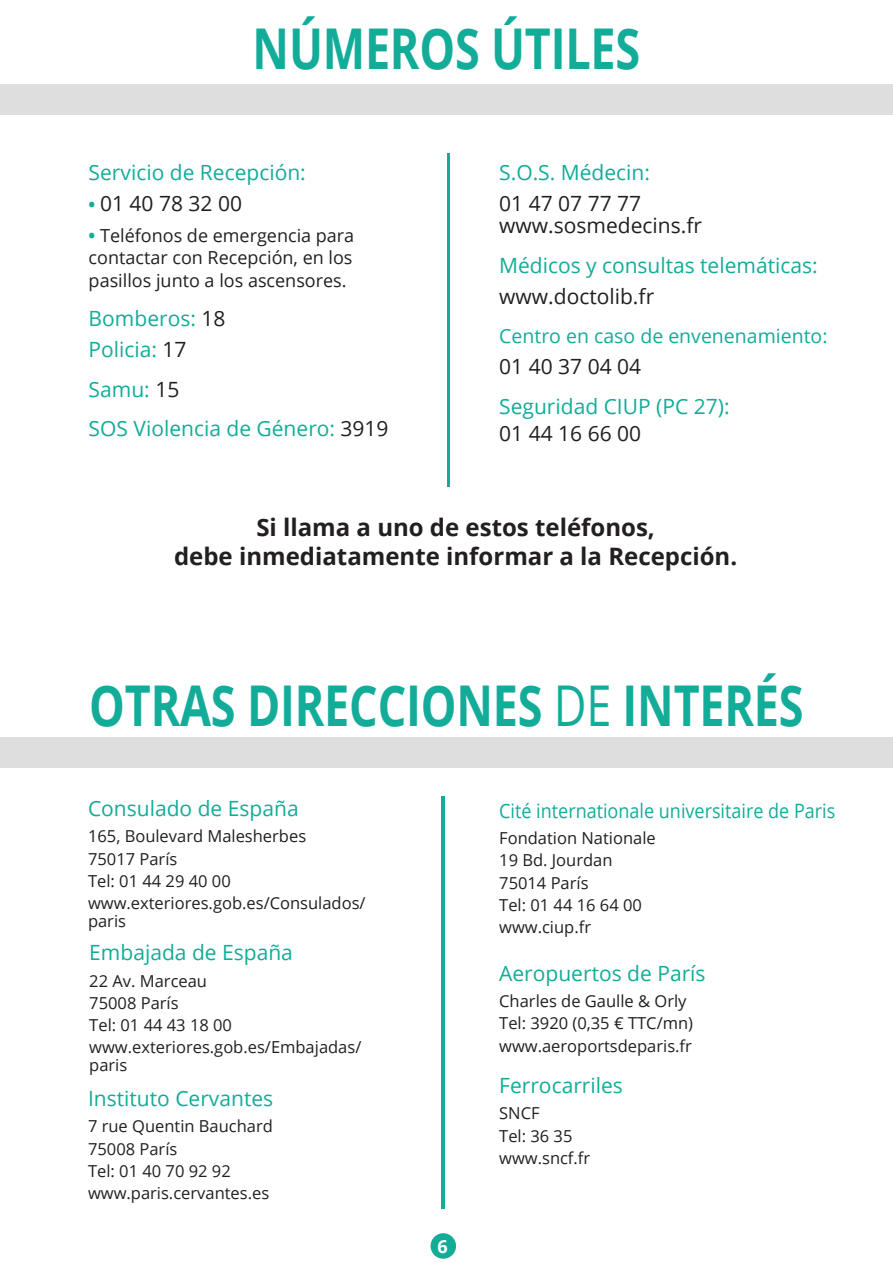
<style>
.page{position:relative;width:893px;height:1263px;background:#fff}
.page>*{position:absolute;margin:0;border:0;box-sizing:border-box;transform-origin:0 0}
.t1{font:700 56.25px "Open Sans";letter-spacing:-.005em;color:#12ac98;scale:.8 1}
.contenu_1{font:700 24px "Open Sans";color:#231f20}
.contenu_1-2{font:21px "Open Sans";color:#12ac98}
.contenu_1-3{font:21px "Open Sans";color:#231f20}
.contenu_1-4{font:19.8px "Open Sans";color:#12ac98;scale:.91 1}
.contenu_1-5{font:19.5px "Open Sans";color:#12ac98}
.contenu_1-6{font:18px/22.5px "Open Sans";color:#231f20;text-align:justify}
.t2{font:700 18px "Open Sans";color:#fff}
.contenu_1-7{font:16.5px/18px "Open Sans";color:#231f20}
.s1{font-weight:700;font-size:18px;color:#12ac98}
.s2{font-weight:700;color:#12ac98}
.s3{color:#231f20}
.s4{font-weight:400}
</style>
<div class="page">
<div style="left:0;top:84px;width:893px;height:31px;background:#dedede"></div>
<div style="left:0;top:737px;width:893px;height:31px;background:#dedede"></div>
<hr style="left:892px;top:84px;width:1px;height:31px;background:#7a7a7a">
<hr style="left:447px;top:153px;width:3px;height:334px;background:#12ac98">
<hr style="left:442px;top:796px;width:3px;height:413px;background:#12ac98">
<div style="left:431px;top:1233px;width:25px;height:26px;background:#12ac98;border-radius:50%"></div>
<p class="t1" style="left:253px;top:9px;width:486px">NÚMEROS ÚTILES</p>
<p class="contenu_1-2" style="left:89px;top:158px;width:219px">Servicio de Recepción:</p>
<p class="contenu_1-3" style="left:89px;top:189px;width:155px"><span class="s1">•</span> 01 40 78 32 00</p>
<p class="contenu_1-6" style="left:89px;top:224px;width:267px"><span class="s2">•</span> Teléfonos de emergencia para contactar con Recepción, en los pasillos junto a los ascensores.</p>
<p class="contenu_1-2" style="left:89px;top:304px;width:138px">Bomberos: <span class="s3">18</span></p>
<p class="contenu_1-2" style="left:89px;top:335px;width:100px">Policia: <span class="s3">17</span></p>
<p class="contenu_1-2" style="left:89px;top:375px;width:92px">Samu: <span class="s3">15</span></p>
<p class="contenu_1-2" style="left:89px;top:414px;width:301px">SOS Violencia de Género: <span class="s3">3919</span></p>
<p class="contenu_1-2" style="left:499px;top:158px;width:152px">S.O.S. Médecin:</p>
<p class="contenu_1-3" style="left:499px;top:189px;width:143px">01 47 07 77 77</p>
<p class="contenu_1-3" style="left:499px;top:211px;width:204px">www.sosmedecins.fr</p>
<p class="contenu_1-2" style="left:499px;top:251px;width:320px">Médicos y consultas telemáticas:</p>
<p class="contenu_1-3" style="left:499px;top:282px;width:157px">www.doctolib.fr</p>
<p class="contenu_1-5" style="left:499px;top:323px;width:330px">Centro en caso de envenenamiento:</p>
<p class="contenu_1-3" style="left:499px;top:352px;width:143px">01 40 37 04 04</p>
<p class="contenu_1-2" style="left:499px;top:392px;width:232px">Seguridad CIUP (PC 27):</p>
<p class="contenu_1-3" style="left:499px;top:419px;width:143px">01 44 16 66 00</p>
<p class="contenu_1" style="left:256px;top:510px;width:400px">Si llama a uno de estos teléfonos,</p>
<p class="contenu_1" style="left:174px;top:539px;width:565px">debe inmediatamente informar a la Recepción.</p>
<p class="t1" style="left:89px;top:666px;width:895px">OTRAS DIRECCIONES <span class="s4">DE</span> INTERÉS</p>
<p class="contenu_1-2" style="left:88px;top:794px;width:212px">Consulado de España</p>
<p class="contenu_1-7" style="left:88px;top:827px;width:220px">165, Boulevard Malesherbes</p>
<p class="contenu_1-7" style="left:88px;top:849px;width:91px">75017 París</p>
<p class="contenu_1-7" style="left:88px;top:871px;width:144px">Tel: 01 44 29 40 00</p>
<p class="contenu_1-7" style="left:88px;top:894px;width:279px">www.exteriores.gob.es/Consulados/ paris</p>
<p class="contenu_1-2" style="left:89px;top:938px;width:205px">Embajada de España</p>
<p class="contenu_1-7" style="left:89px;top:971px;width:119px">22 Av. Marceau</p>
<p class="contenu_1-7" style="left:89px;top:993px;width:91px">75008 París</p>
<p class="contenu_1-7" style="left:89px;top:1016px;width:144px">Tel: 01 44 43 18 00</p>
<p class="contenu_1-7" style="left:89px;top:1038px;width:274px">www.exteriores.gob.es/Embajadas/ paris</p>
<p class="contenu_1-2" style="left:88px;top:1084px;width:187px">Instituto Cervantes</p>
<p class="contenu_1-7" style="left:88px;top:1117px;width:186px">7 rue Quentin Bauchard</p>
<p class="contenu_1-7" style="left:88px;top:1139px;width:91px">75008 París</p>
<p class="contenu_1-7" style="left:88px;top:1161px;width:144px">Tel: 01 40 70 92 92</p>
<p class="contenu_1-7" style="left:88px;top:1184px;width:183px">www.paris.cervantes.es</p>
<p class="t2" style="left:437px;top:1234px;width:12px">6</p>
<p class="contenu_1-4" style="left:499px;top:797px;width:371px">Cité internationale universitaire de Paris</p>
<p class="contenu_1-7" style="left:499px;top:828px;width:158px">Fondation Nationale</p>
<p class="contenu_1-7" style="left:499px;top:851px;width:115px">19 Bd. Jourdan</p>
<p class="contenu_1-7" style="left:499px;top:873px;width:91px">75014 París</p>
<p class="contenu_1-7" style="left:499px;top:895px;width:144px">Tel: 01 44 16 64 00</p>
<p class="contenu_1-7" style="left:499px;top:917px;width:93px">www.ciup.fr</p>
<p class="contenu_1-2" style="left:499px;top:958px;width:208px">Aeropuertos de París</p>
<p class="contenu_1-7" style="left:499px;top:992px;width:189px">Charles de Gaulle &amp; Orly</p>
<p class="contenu_1-7" style="left:499px;top:1014px;width:195px">Tel: 3920 (0,35 € TTC/mn)</p>
<p class="contenu_1-7" style="left:499px;top:1036px;width:194px">www.aeroportsdeparis.fr</p>
<p class="contenu_1-2" style="left:499px;top:1071px;width:125px">Ferrocarriles</p>
<p class="contenu_1-7" style="left:499px;top:1104px;width:42px">SNCF</p>
<p class="contenu_1-7" style="left:499px;top:1126px;width:75px">Tel: 36 35</p>
<p class="contenu_1-7" style="left:499px;top:1148px;width:93px">www.sncf.fr</p>
</div>
